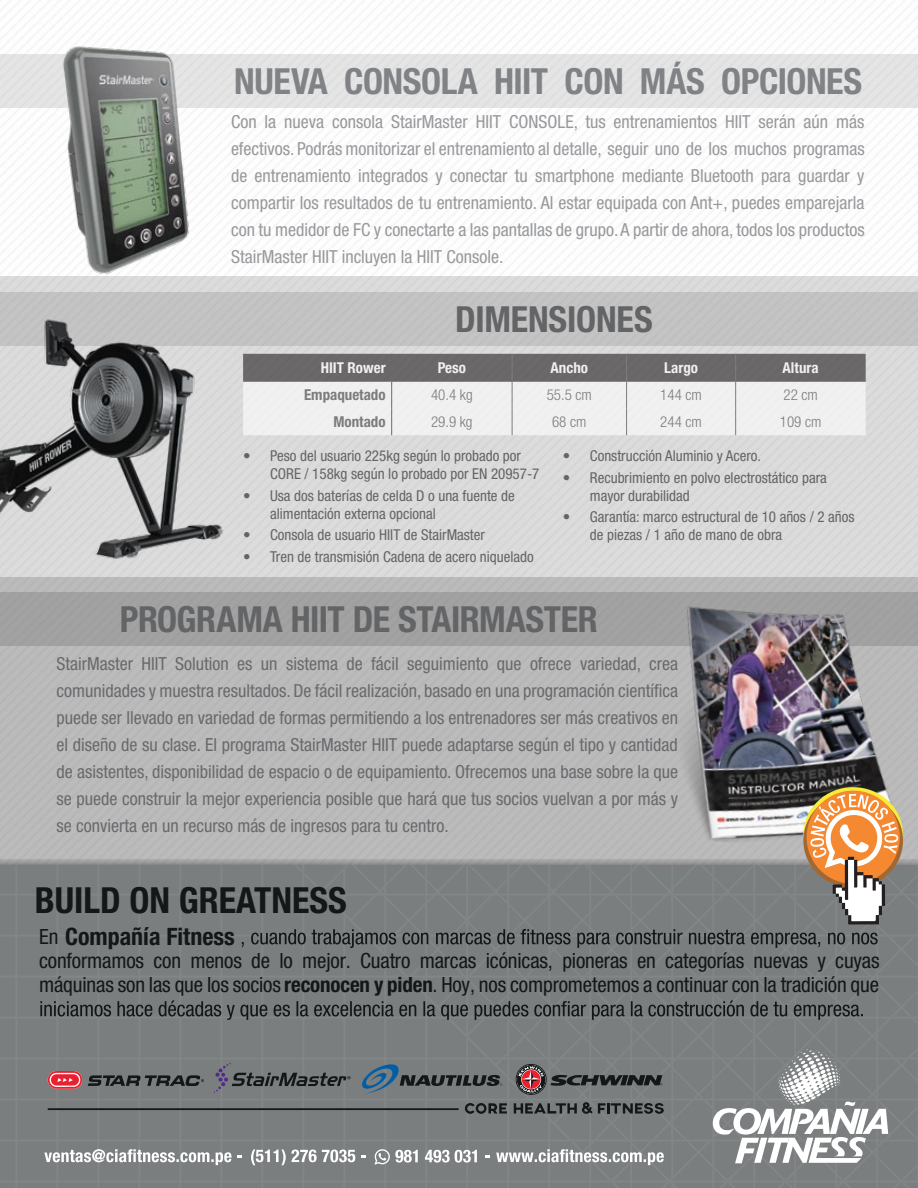
<style>
.page{position:relative;width:918px;height:1188px;background:#fff}
.page>*{position:absolute;margin:0;border:0;box-sizing:border-box;transform-origin:0 0}
.t1{font:700 condensed 36px "Helvetica Neue LT Std";letter-spacing:-.01em;color:#636466}
.t2{font:700 condensed 36px "Helvetica Neue LT Std";letter-spacing:-.01em;color:#808285}
.t3{font:700 condensed 36px "Helvetica Neue LT Std";color:#231f20}
.t4{font:700 condensed 36px "Helvetica Neue LT Std";color:#131718}
.t5{font:700 condensed 24px "Helvetica Neue LT Std";color:#131718}
.t6{font:condensed 21px/24px "Helvetica Neue LT Std";letter-spacing:-.005em;color:#131718}
.t7{font:condensed 21px/25.2px "Helvetica Neue LT Std";color:#231f20}
.t8{font:condensed 18px/27px "Helvetica Neue LT Std";color:#696a6d;text-align:justify}
.t9{font:condensed 18px/27px "Helvetica Neue LT Std";color:#97999c;text-align:justify}
.t10{font:condensed 15px/18px "Helvetica Neue LT Std";color:#636466}
.t11{font:300 condensed 15px "Helvetica Neue LT Std";color:#414042}
.t12{font:700 condensed 15px "Helvetica Neue LT Std";color:#fff}
.t13{font:700 condensed 15px "Helvetica Neue LT Std";color:#414042}
.s1{font-weight:400;font-size:21px}
.s2{font-weight:700}
</style>
<div class="page">
<div style="left:0;top:577px;width:918px;height:289px;background:#bcbabb"></div>
<div style="left:0;top:277px;width:918px;height:300px;background:#dcdbdc"></div>
<div style="left:0;top:592px;width:918px;height:54px;background:#a3a2a3"></div>
<div style="left:0;top:292px;width:918px;height:54px;background:#c4c3c4"></div>
<div style="left:0;top:54px;width:918px;height:54px;background:#e4e4e5"></div>
<svg style="left:252px;top:354px;width:614px;height:81px;background:#c2c1c1"></svg>
<hr style="left:243px;top:381px;width:149px;height:1px;background:#231f20">
<hr style="left:392px;top:381px;width:120px;height:1px;background:#231f20">
<hr style="left:512px;top:381px;width:115px;height:1px;background:#231f20">
<hr style="left:627px;top:381px;width:109px;height:1px;background:#231f20">
<hr style="left:736px;top:381px;width:130px;height:1px;background:#231f20">
<img style="left:679px;top:606px;width:224px;height:251px">
<img style="left:0;top:33px;width:246px;height:244px">
<img style="left:0;top:319px;width:252px;height:240px">
<div style="left:0;top:865px;width:294px;height:323px;background:#7b7e7f"></div>
<div style="left:302px;top:865px;width:616px;height:323px;background:#7b7e7f"></div>
<svg style="left:44px;top:1049px;width:844px;height:116px;background:#828485"></svg>
<svg style="left:803px;top:787px;width:100px;height:95px"></svg>
<svg style="left:40px;top:794px;width:858px;height:226px"></svg>
<h1 class="t2" style="left:234px;top:59px;width:629px">NUEVA CONSOLA HIIT CON MÁS OPCIONES</h1>
<p class="t9" style="left:231px;top:108px;width:635px">Con la nueva consola StairMaster HIIT CONSOLE, tus entrenamientos HIIT serán aún más efectivos. Podrás monitorizar el entrenamiento al detalle, seguir uno de los muchos programas de entrenamiento integrados y conectar tu smartphone mediante Bluetooth para guardar y compartir los resultados de tu entrenamiento. Al estar equipada con Ant+, puedes emparejarla con tu medidor de FC y conectarte a las pantallas de grupo.A partir de ahora, todos los productos StairMaster HIIT incluyen la HIIT Console.</p>
<h1 class="t1" style="left:455px;top:297px;width:199px">DIMENSIONES</h1>
<p class="t12" style="left:321px;top:358px;width:66px">HIIT Rower</p>
<p class="t12" style="left:438px;top:358px;width:30px">Peso</p>
<p class="t12" style="left:551px;top:358px;width:39px">Ancho</p>
<p class="t12" style="left:664px;top:358px;width:35px">Largo</p>
<p class="t12" style="left:783px;top:358px;width:38px">Altura</p>
<p class="t13" style="left:304px;top:386px;width:83px">Empaquetado</p>
<p class="t11" style="left:431px;top:386px;width:43px">40.4 kg</p>
<p class="t11" style="left:547px;top:386px;width:47px">55.5 cm</p>
<p class="t11" style="left:660px;top:386px;width:43px">144 cm</p>
<p class="t11" style="left:783px;top:386px;width:36px">22 cm</p>
<p class="t13" style="left:334px;top:413px;width:54px">Montado</p>
<p class="t11" style="left:431px;top:413px;width:43px">29.9 kg</p>
<p class="t11" style="left:552px;top:413px;width:36px">68 cm</p>
<p class="t11" style="left:660px;top:413px;width:43px">244 cm</p>
<p class="t11" style="left:780px;top:413px;width:43px">109 cm</p>
<p class="t10" style="left:270px;top:447px;width:271px;text-indent:-27px">• Peso del usuario 225kg según lo probado por<br>CORE / 158kg según lo probado por EN 20957-7</p>
<p class="t10" style="left:270px;top:486px;width:246px;text-indent:-27px">• Usa dos baterías de celda D o una fuente de alimentación externa opcional</p>
<p class="t10" style="left:243px;top:526px;width:243px">• Consola de usuario HIIT de StairMaster</p>
<p class="t10" style="left:243px;top:547px;width:292px">• Tren de transmisión Cadena de acero niquelado</p>
<p class="t10" style="left:563px;top:447px;width:200px">• Construcción Aluminio y Acero.</p>
<p class="t10" style="left:590px;top:468px;width:238px;text-indent:-27px">• Recubrimiento en polvo electrostático para mayor durabilidad</p>
<p class="t10" style="left:590px;top:508px;width:266px;text-indent:-27px">• Garantía: marco estructural de 10 años / 2 años de piezas / 1 año de mano de obra</p>
<h1 class="t1" style="left:120px;top:597px;width:479px">PROGRAMA HIIT DE STAIRMASTER</h1>
<p class="t8" style="left:56px;top:650px;width:623px">StairMaster HIIT Solution es un sistema de fácil seguimiento que ofrece variedad, crea comunidades y muestra resultados. De fácil realización, basado en una programación científica puede ser llevado en variedad de formas permitiendo a los entrenadores ser más creativos en el diseño de su clase. El programa StairMaster HIIT puede adaptarse según el tipo y cantidad de asistentes, disponibilidad de espacio o de equipamiento. Ofrecemos una base sobre la que se puede construir la mejor experiencia posible que hará que tus socios vuelvan a por más y se convierta en un recurso más de ingresos para tu centro.</p>
<h1 class="t3" style="left:54px;top:872px;width:313px">BUILD ON GREATNESS</h1>
<h1 class="t4" style="left:35px;top:878px;width:313px">BUILD ON GREATNESS</h1>
<h2 class="t5" style="left:39px;top:922px;width:197px"><span class="s1">En</span> Compañía Fitness</h2>
<p class="t6" style="left:39px;top:949px;width:842px">conformamos con menos de lo mejor. Cuatro marcas icónicas, pioneras en categorías nuevas y cuyas máquinas son las que los socios <span class="s2">reconocen y piden</span>. Hoy, nos comprometemos a continuar con la tradición que</p>
<p class="t7" style="left:54px;top:945px;width:812px">no nos conformamos con menos de lo mejor. Cuatro marcas icónicas, pioneras en categorías nuevas y cuyas máquinas son la que los socios <span class="s2">reconocen piden.</span> Hoy, nos comprometemos a continuar con</p>
</div>
